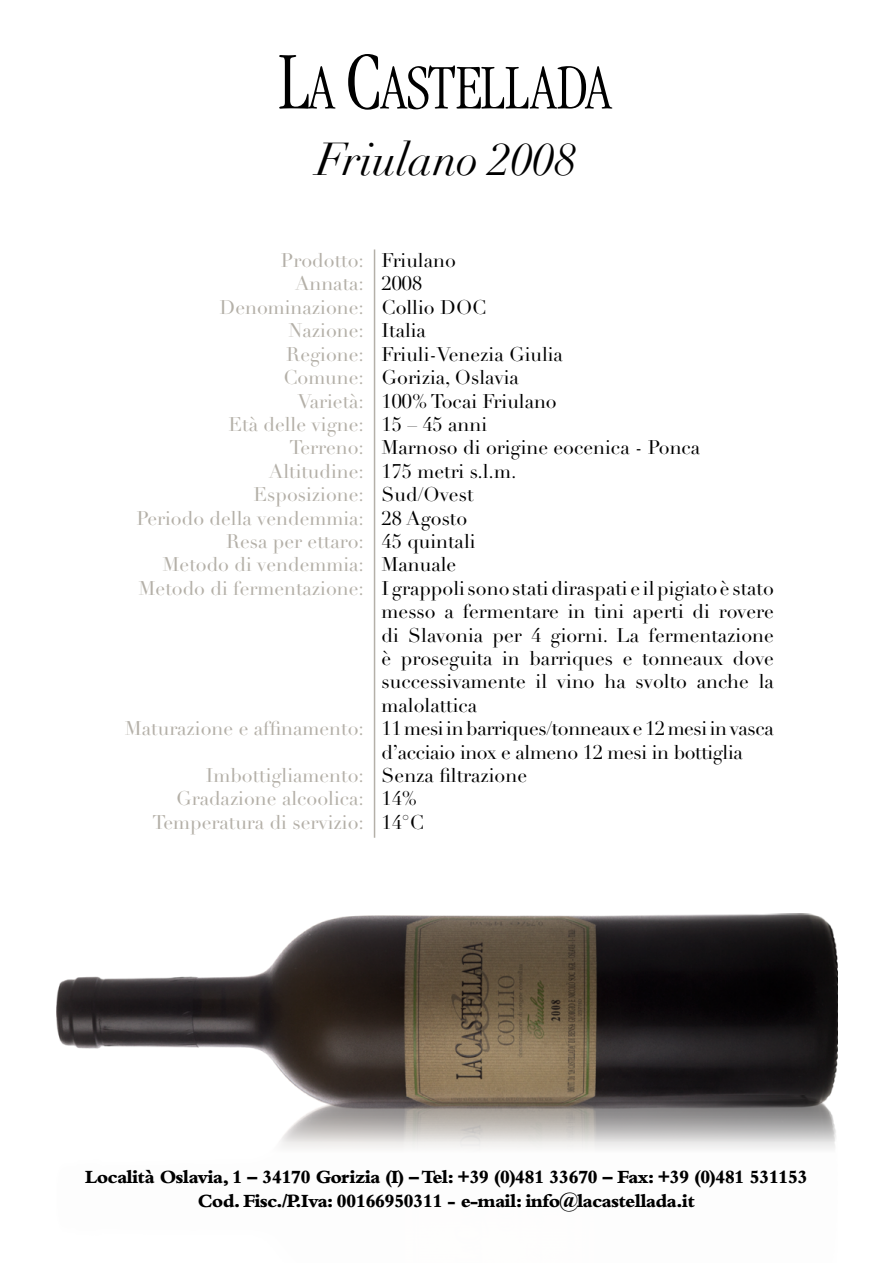
<style>
.page{position:relative;width:893px;height:1263px;background:#fff}
.page>*{position:absolute;margin:0;border:0;box-sizing:border-box;transform-origin:0 0}
.t1{font:italic 45px "Didot";color:#000}
.t2{font:19.5px/23.4px "Didot LT Std";color:#000}
.t3{font:19.5px/23.4px "Didot LT Std";color:#b4b0a8;text-align:right}
.t4{font:800 19.5px/23.4px "Bembo Std";letter-spacing:-.04em;color:#000;text-align:center}
</style>
<div class="page">
<svg style="left:279px;top:55px;width:57px;height:54px"></svg>
<svg style="left:348px;top:54px;width:264px;height:56px"></svg>
<img style="left:281px;top:1108px;width:555px;height:41px">
<img style="left:56px;top:913px;width:782px;height:195px">
<hr style="left:374px;top:249px;width:1px;height:589px;background:#b4b0a8">
<h1 class="t1" style="left:317px;top:132px;width:261px">Friulano 2008</h1>
<p class="t3" style="left:136px;top:249px;width:229px">Prodotto:<br>Annata:<br>Denominazione:<br>Nazione:<br>Regione:<br>Comune:<br>Varietà:<br>Età delle vigne:<br>Terreno:<br>Altitudine:<br>Esposizione:<br>Periodo della vendemmia:<br>Resa per ettaro:<br>Metodo di vendemmia:<br>Metodo di fermentazione:</p>
<p class="t3" style="left:125px;top:717px;width:241px">Maturazione e affinamento:</p>
<p class="t3" style="left:153px;top:764px;width:213px">Imbottigliamento:<br>Gradazione alcoolica:<br>Temperatura di servizio:</p>
<p class="t2" style="left:382px;top:249px;width:394px">Friulano<br>2008<br>Collio DOC<br>Italia<br>Friuli-Venezia Giulia<br>Gorizia, Oslavia<br>100% Tocai Friulano<br>15 – 45 anni<br>Marnoso di origine eocenica - Ponca<br>175 metri s.l.m.<br>Sud/Ovest<br>28 Agosto<br>45 quintali<br>Manuale<br>I grappoli sono stati diraspati e il pigiato è stato messo a fermentare in tini aperti di rovere di Slavonia per 4 giorni. La fermentazione è proseguita in barriques e tonneaux dove successivamente il vino ha svolto anche la malolattica<br>11 mesi in barriques/tonneaux e 12 mesi in vasca d’acciaio inox e almeno 12 mesi in bottiglia<br>Senza filtrazione<br>14%<br>14°C</p>
<p class="t4" style="left:85px;top:1165px;width:724px">Località Oslavia, 1 – 34170 Gorizia (I) – Tel: +39 (0)481 33670 – Fax: +39 (0)481 531153<br>Cod. Fisc./P.Iva: 00166950311 - e-mail: info@lacastellada.it</p>
</div>
